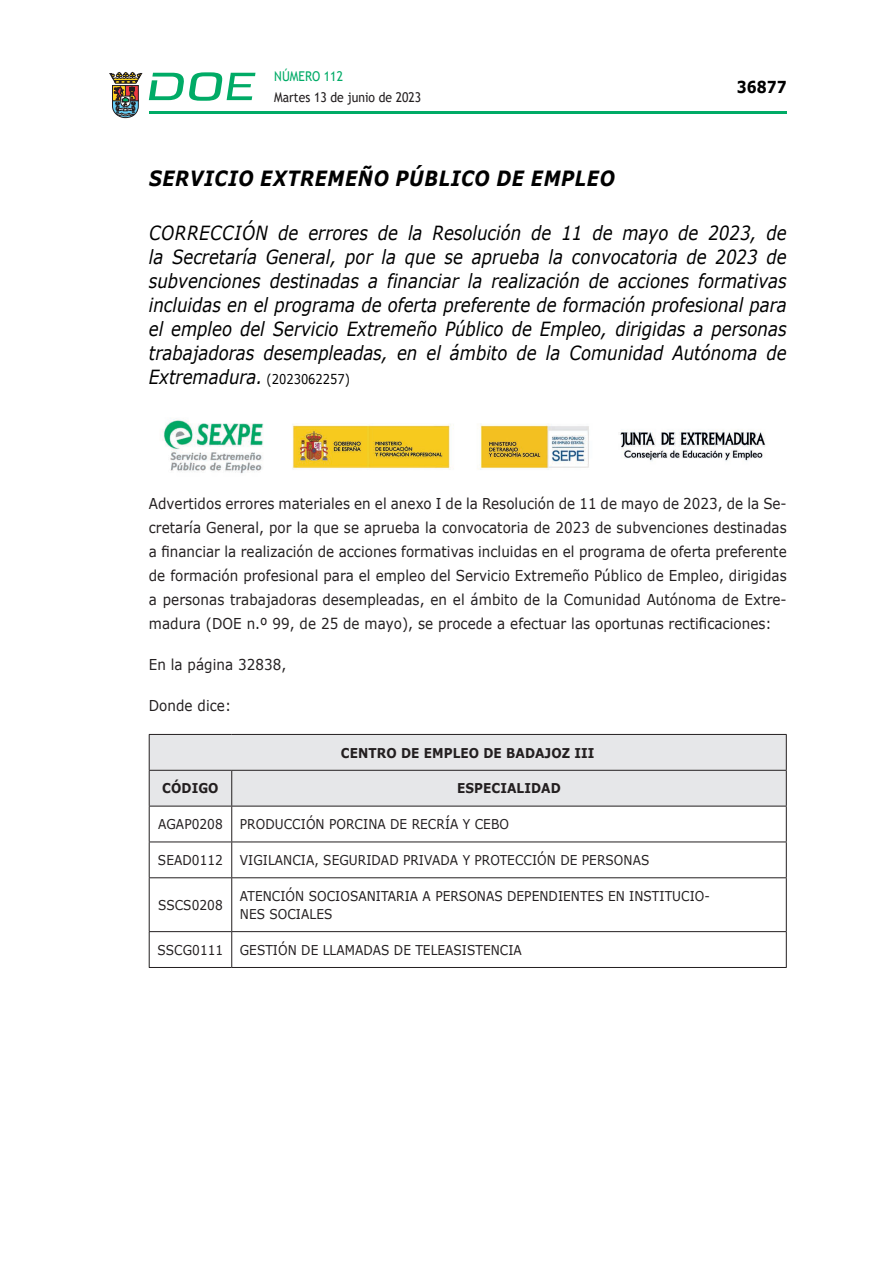
<style>
.page{position:relative;width:893px;height:1263px;background:#fff}
.page>*{position:absolute;margin:0;border:0;box-sizing:border-box;transform-origin:0 0}
.ORGANISMO{font:italic 700 21px "Verdana";letter-spacing:.035em;color:#000;scale:.85 1}
.SUBORGANISMO{font:italic 19.5px/24px "Verdana";color:#000;text-align:justify;scale:.85 1}
.t1{font:700 16.5px "Verdana";color:#000;scale:.85 1}
.CUERPO_DE_TEXTO{font:15px/24px "Verdana";letter-spacing:.005em;color:#231f20;text-align:justify;scale:.9 1}
.CUERPO_DE_TEXTO-2{font:13.5px/18px "Verdana";letter-spacing:.005em;color:#231f20;scale:.9 1}
.TABLATITULO{font:700 13.5px "Verdana";letter-spacing:.005em;color:#231f20;scale:.9 1}
.t2{font:13.5px "Trebuchet MS";color:#231f20;scale:.9 1}
.t3{font:13.5px "Trebuchet MS";color:#00ab67;scale:.9 1}
.s1{font-style:normal;font-size:13.5px}
</style>
<div class="page">
<hr style="left:149px;top:111px;width:638px;height:3px;background:#00ab66">
<svg style="left:109px;top:72px;width:33px;height:46px"></svg>
<svg style="left:149px;top:72px;width:106px;height:29px"></svg>
<img style="left:162px;top:419px;width:604px;height:55px">
<div style="left:150px;top:735px;width:636px;height:71px;background:#e6e7e9"></div>
<hr style="left:149px;top:735px;width:1px;height:35px;background:#231f20">
<hr style="left:149px;top:771px;width:1px;height:35px;background:#231f20">
<hr style="left:149px;top:806px;width:1px;height:35px;background:#231f20">
<hr style="left:149px;top:734px;width:83px;height:1px;background:#231f20">
<hr style="left:232px;top:734px;width:555px;height:1px;background:#231f20">
<hr style="left:149px;top:842px;width:1px;height:35px;background:#231f20">
<hr style="left:149px;top:878px;width:1px;height:53px;background:#231f20">
<hr style="left:149px;top:932px;width:1px;height:35px;background:#231f20">
<hr style="left:149px;top:770px;width:83px;height:1px;background:#231f20">
<hr style="left:232px;top:770px;width:555px;height:1px;background:#231f20">
<hr style="left:149px;top:806px;width:83px;height:1px;background:#231f20">
<hr style="left:232px;top:806px;width:555px;height:1px;background:#231f20">
<hr style="left:149px;top:841px;width:83px;height:1px;background:#231f20">
<hr style="left:232px;top:841px;width:555px;height:1px;background:#231f20">
<hr style="left:149px;top:877px;width:83px;height:1px;background:#231f20">
<hr style="left:232px;top:877px;width:555px;height:1px;background:#231f20">
<hr style="left:149px;top:931px;width:83px;height:1px;background:#231f20">
<hr style="left:232px;top:931px;width:555px;height:1px;background:#231f20">
<hr style="left:149px;top:967px;width:83px;height:1px;background:#231f20">
<hr style="left:232px;top:967px;width:555px;height:1px;background:#231f20">
<hr style="left:786px;top:735px;width:1px;height:35px;background:#231f20">
<hr style="left:231px;top:771px;width:1px;height:35px;background:#231f20">
<hr style="left:786px;top:771px;width:1px;height:35px;background:#231f20">
<hr style="left:231px;top:806px;width:1px;height:35px;background:#231f20">
<hr style="left:786px;top:806px;width:1px;height:35px;background:#231f20">
<hr style="left:231px;top:842px;width:1px;height:35px;background:#231f20">
<hr style="left:786px;top:842px;width:1px;height:35px;background:#231f20">
<hr style="left:231px;top:878px;width:1px;height:53px;background:#231f20">
<hr style="left:786px;top:878px;width:1px;height:53px;background:#231f20">
<hr style="left:231px;top:932px;width:1px;height:35px;background:#231f20">
<hr style="left:786px;top:932px;width:1px;height:35px;background:#231f20">
<p class="t3" style="left:274px;top:67px;width:78px">NÚMERO 112</p>
<p class="t2" style="left:274px;top:88px;width:165px">Martes 13 de junio de 2023</p>
<p class="t1" style="left:737px;top:75px;width:60px">36877</p>
<p class="ORGANISMO" style="left:149px;top:164px;width:549px">SERVICIO EXTREMEÑO PÚBLICO DE EMPLEO</p>
<p class="SUBORGANISMO" style="left:149px;top:221px;width:752px">CORRECCIÓN de errores de la Resolución de 11 de mayo de 2023, de la Secretaría General, por la que se aprueba la convocatoria de 2023 de subvenciones destinadas a financiar la realización de acciones formativas incluidas en el programa de oferta preferente de formación profesional para el empleo del Servicio Extremeño Público de Empleo, dirigidas a personas trabajadoras desempleadas, en el ámbito de la Comunidad Autónoma de Extremadura. <span class="s1">(2023062257)</span></p>
<p class="CUERPO_DE_TEXTO" style="left:149px;top:491px;width:710px">Advertidos errores materiales en el anexo I de la Resolución de 11 de mayo de 2023, de la Se&shy;cretaría General, por la que se aprueba la convocatoria de 2023 de subvenciones destinadas a financiar la realización de acciones formativas incluidas en el programa de oferta preferente de formación profesional para el empleo del Servicio Extremeño Público de Empleo, dirigidas a personas trabajadoras desempleadas, en el ámbito de la Comunidad Autónoma de Extre&shy;madura (DOE n.º 99, de 25 de mayo), se procede a efectuar las oportunas rectificaciones:</p>
<p class="CUERPO_DE_TEXTO" style="left:149px;top:652px;width:154px">En la página 32838,</p>
<p class="CUERPO_DE_TEXTO" style="left:149px;top:693px;width:93px">Donde dice:</p>
<p class="TABLATITULO" style="left:341px;top:743px;width:283px">CENTRO DE EMPLEO DE BADAJOZ III</p>
<p class="TABLATITULO" style="left:162px;top:779px;width:64px">CÓDIGO</p>
<p class="TABLATITULO" style="left:457px;top:779px;width:117px">ESPECIALIDAD</p>
<p class="CUERPO_DE_TEXTO-2" style="left:158px;top:815px;width:73px">AGAP0208</p>
<p class="CUERPO_DE_TEXTO-2" style="left:240px;top:815px;width:301px">PRODUCCIÓN PORCINA DE RECRÍA Y CEBO</p>
<p class="CUERPO_DE_TEXTO-2" style="left:158px;top:851px;width:74px">SEAD0112</p>
<p class="CUERPO_DE_TEXTO-2" style="left:240px;top:851px;width:456px">VIGILANCIA, SEGURIDAD PRIVADA Y PROTECCIÓN DE PERSONAS</p>
<p class="CUERPO_DE_TEXTO-2" style="left:158px;top:896px;width:73px">SSCS0208</p>
<p class="CUERPO_DE_TEXTO-2" style="left:240px;top:887px;width:524px">ATENCIÓN SOCIOSANITARIA A PERSONAS DEPENDIENTES EN INSTITUCIO-<br>NES SOCIALES</p>
<p class="CUERPO_DE_TEXTO-2" style="left:158px;top:941px;width:75px">SSCG0111</p>
<p class="CUERPO_DE_TEXTO-2" style="left:240px;top:941px;width:315px">GESTIÓN DE LLAMADAS DE TELEASISTENCIA</p>
</div>
